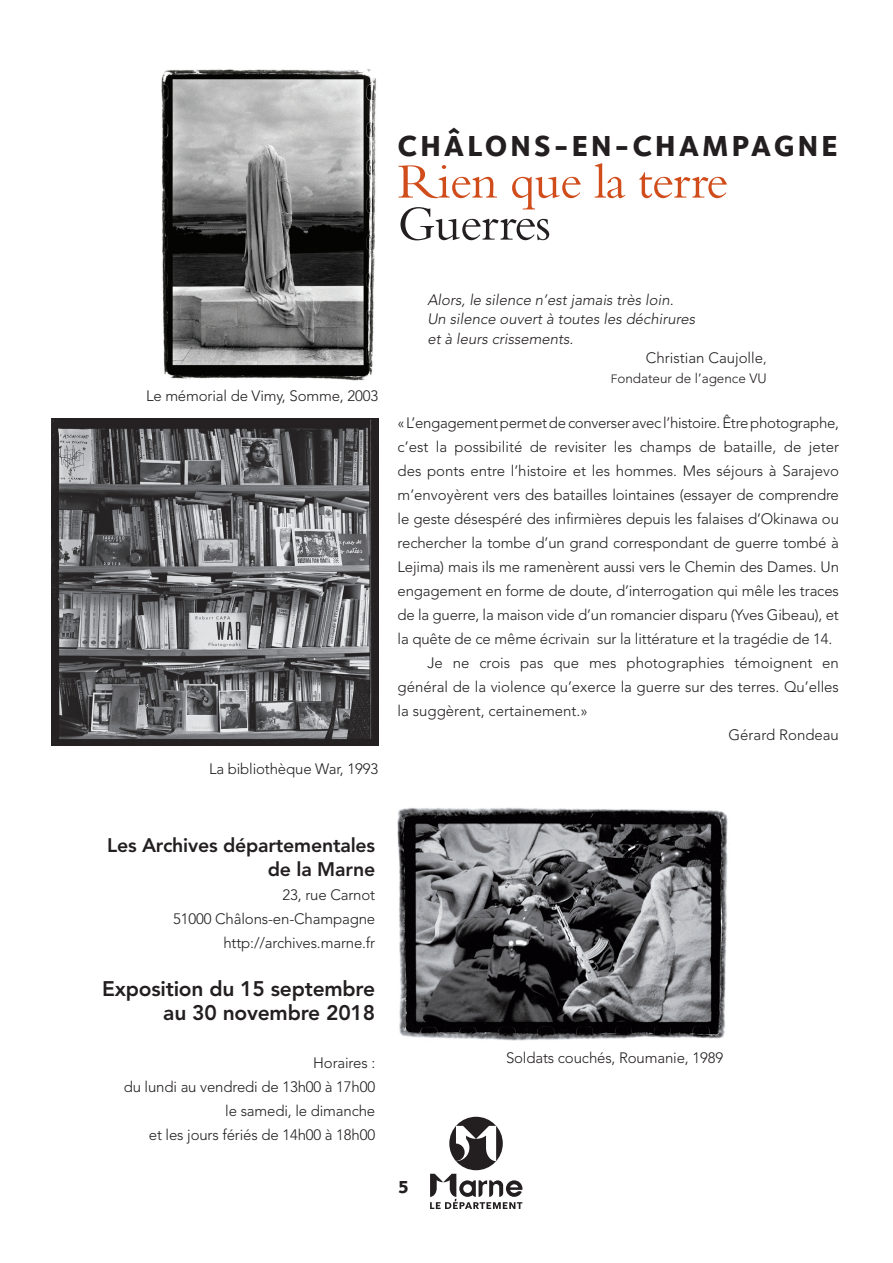
<style>
.page{position:relative;width:893px;height:1263px;background:#fff}
.page>*{position:absolute;margin:0;border:0;box-sizing:border-box;transform-origin:0 0}
.t1{font:51px "Bembo";letter-spacing:-.02em;color:#d04d1b}
.t2{font:51px "Bembo";letter-spacing:-.02em;color:#231f20}
.t3{font:800 30px "Foundry Sterling";letter-spacing:.1em;color:#231f20}
.t4{font:800 21px/24px "Avenir";letter-spacing:-.01em;color:#231f20;text-align:right}
.t5{font:800 19.5px/24px "Avenir";letter-spacing:-.01em;color:#231f20;text-align:right}
.t6{font:800 18px "Foundry Sterling";color:#231f20}
.t7{font:300 15px/24px "Avenir";letter-spacing:-.01em;color:#231f20;text-align:right}
.t8{font:italic 300 15px "Avenir";color:#231f20}
.t9{font:300 13.5px "Avenir";color:#231f20}
.s1{font-size:13.5px}
.s2{font-size:12px}
</style>
<div class="page">
<svg style="left:430px;top:1117px;width:92px;height:92px"></svg>
<img style="left:51px;top:419px;width:327px;height:327px">
<img style="left:397px;top:807px;width:331px;height:234px">
<img style="left:161px;top:69px;width:215px;height:312px">
<h2 class="t3" style="left:398px;top:124px;width:442px">CHÂLONS-EN-CHAMPAGNE</h2>
<h1 class="t1" style="left:398px;top:152px;width:332px">Rien que la terre</h1>
<h1 class="t2" style="left:398px;top:194px;width:155px">Guerres</h1>
<p class="t7" style="left:146px;top:384px;width:234px">Le mémorial de Vimy, Somme, 2003</p>
<p class="t7" style="left:209px;top:756px;width:171px">La bibliothèque War, 1993</p>
<p class="t8" style="left:427px;top:291px;width:248px">Alors, le silence n’est jamais très loin.</p>
<p class="t8" style="left:427px;top:310px;width:269px">Un silence ouvert à toutes les déchirures</p>
<p class="t8" style="left:427px;top:330px;width:148px">et à leurs crissements.</p>
<p class="t7" style="left:646px;top:346px;width:122px">Christian Caujolle<span class="s1">,</span></p>
<p class="t9" style="left:611px;top:370px;width:157px"><span class="s2">F</span>ondateur de l’agence VU</p>
<p class="t7" style="left:398px;top:411px;width:443px">«L’engagement permet de converser avec l’histoire. Être photographe,</p>
<p class="t7" style="left:398px;top:435px;width:443px">c’est la possibilité de revisiter les champs de bataille, de jeter</p>
<p class="t7" style="left:398px;top:459px;width:443px">des ponts entre l’histoire et les hommes. Mes séjours à Sarajevo</p>
<p class="t7" style="left:398px;top:483px;width:443px">m’envoyèrent vers des batailles lointaines (essayer de comprendre</p>
<p class="t7" style="left:398px;top:507px;width:443px">le geste désespéré des infirmières depuis les falaises d’Okinawa ou</p>
<p class="t7" style="left:398px;top:531px;width:443px">rechercher la tombe d’un grand correspondant de guerre tombé à</p>
<p class="t7" style="left:398px;top:555px;width:443px">Lejima) mais ils me ramenèrent aussi vers le Chemin des Dames. Un</p>
<p class="t7" style="left:398px;top:579px;width:443px">engagement en forme de doute, d’interrogation qui mêle les traces</p>
<p class="t7" style="left:398px;top:603px;width:443px">de la guerre, la maison vide d’un romancier disparu (Yves Gibeau), et</p>
<p class="t7" style="left:398px;top:627px;width:436px">la quête de ce même écrivain sur la littérature et la tragédie de 14.</p>
<p class="t7" style="left:427px;top:651px;width:413px">Je ne crois pas que mes photographies témoignent en</p>
<p class="t7" style="left:398px;top:675px;width:443px">général de la violence qu’exerce la guerre sur des terres. Qu’elles</p>
<p class="t7" style="left:398px;top:699px;width:192px">la suggèrent, certainement.»</p>
<p class="t7" style="left:729px;top:723px;width:112px">Gérard Rondeau</p>
<h3 class="t5" style="left:107px;top:833px;width:270px">Les Archives départementales de la Marne</h3>
<p class="t7" style="left:173px;top:882px;width:204px">23, rue Carnot<br>51000 Châlons-en-Champagne http://archives.marne.fr</p>
<h3 class="t4" style="left:102px;top:976px;width:275px">Exposition du 15 septembre au 30 novembre 2018</h3>
<p class="t7" style="left:124px;top:1050px;width:253px">Horaires :<br>du lundi au vendredi de 13h00 à 17h00 le samedi, le dimanche<br>et les jours fériés de 14h00 à 18h00</p>
<p class="t6" style="left:398px;top:1174px;width:13px">5</p>
<p class="t7" style="left:506px;top:1046px;width:219px">Soldats couchés, Roumanie, 1989</p>
</div>
